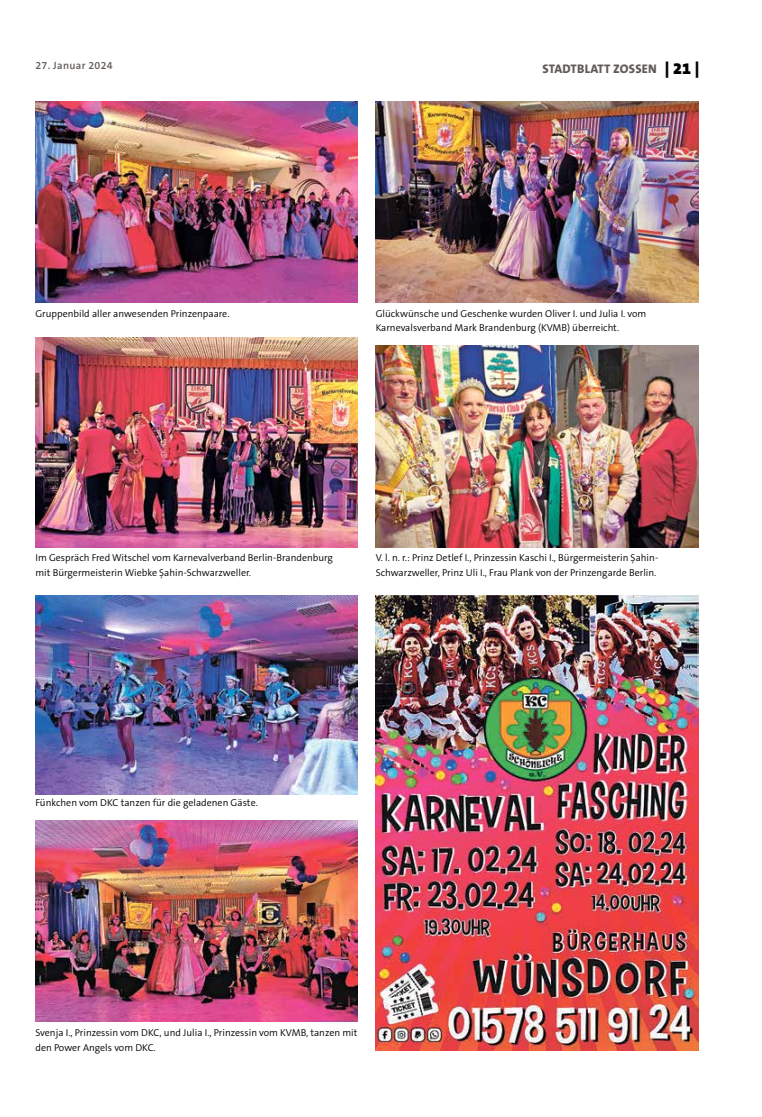
<style>
.page{position:relative;width:762px;height:1117px;background:#fff}
.page>*{position:absolute;margin:0;border:0;box-sizing:border-box;transform-origin:0 0}
.t1{font:800 12.5px "The Sans B W8";letter-spacing:.015em;color:#615c58}
.t2{font:600 10.62px "The Sans B W6";letter-spacing:.03em;color:#615c58}
.t3{font:300 10px/14.4px "The Sans B W4";color:#000}
.s1{font-family:"The Sans B W9";font-weight:900;font-size:16.25px;color:#000}
</style>
<div class="page">
<img style="left:376px;top:101px;width:322px;height:201px">
<img style="left:35px;top:338px;width:323px;height:209px">
<img style="left:35px;top:101px;width:323px;height:201px">
<img style="left:35px;top:595px;width:323px;height:199px">
<img style="left:376px;top:345px;width:322px;height:202px">
<img style="left:35px;top:820px;width:323px;height:201px">
<img style="left:376px;top:595px;width:322px;height:455px">
<p class="t2" style="left:35px;top:59px;width:79px">27. Januar 2024</p>
<p class="t1" style="left:542px;top:61px;width:158px">STADTBLATT ZOSS EN <span class="s1">| 21 |</span></p>
<p class="t3" style="left:35px;top:306px;width:196px">Gruppenbild aller anwesenden Prinzenpaare.</p>
<p class="t3" style="left:376px;top:306px;width:272px">Glückwünsche und Geschenke wurden Oliver I. und Julia I. vom<br>Karnevalsverband Mark Brandenburg (KVMB) überreicht.</p>
<p class="t3" style="left:35px;top:550px;width:299px">Im Gespräch Fred Witschel vom Karnevalverband Berlin-Brandenburg mit Bürgermeisterin Wiebke Şahin-Schwarzweller.</p>
<p class="t3" style="left:376px;top:550px;width:284px">V. l. n. r.: Prinz Detlef I., Prinzessin Kaschi I., Bürgermeisterin Şahin-<br>Schwarzweller, Prinz Uli I., Frau Plank von der Prinzengarde Berlin.</p>
<p class="t3" style="left:35px;top:795px;width:224px">Fünkchen vom DKC tanzen für die geladenen Gäste.</p>
<p class="t3" style="left:35px;top:1025px;width:324px">Svenja I., Prinzessin vom DKC, und Julia I., Prinzessin vom KVMB, tanzen mit den Power Angels vom DKC.</p>
</div>
